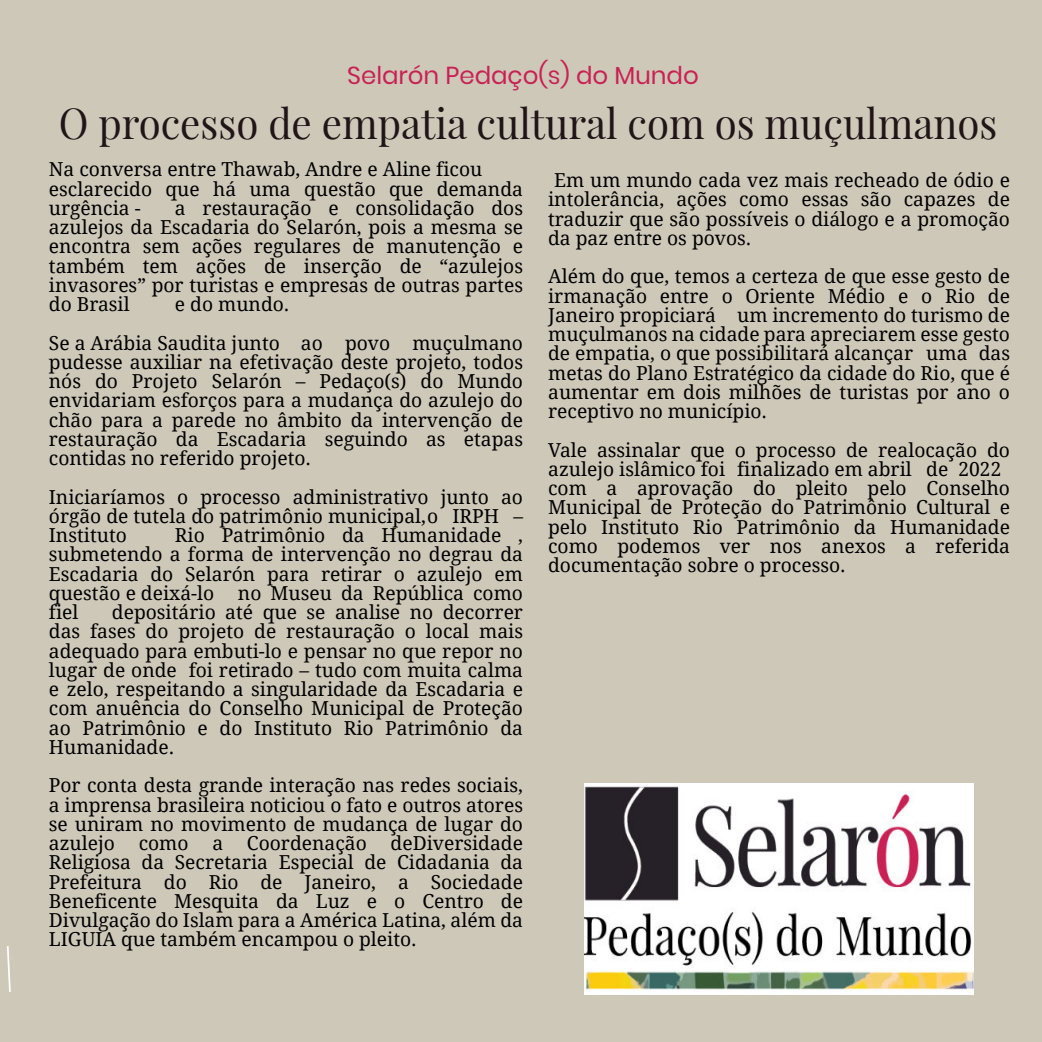
<style>
.page{position:relative;width:1042px;height:1042px;background:#cec8b9}
.page>*{position:absolute;margin:0;border:0;box-sizing:border-box;transform-origin:0 0}
.t1{font:42px "Playfair Display";color:#211518;scale:.96 1}
.t2{font:24.5px "Poppins";letter-spacing:-.005em;color:#c82254}
.t3{font:19.25px/19.2px "Droid Serif";color:#000;text-align:justify}
</style>
<div class="page">
<svg style="left:7px;top:946px;width:4px;height:46px"></svg>
<img style="left:585px;top:783px;width:388px;height:211px">
<p class="t2" style="left:347px;top:59px;width:353px">Selarón Pedaço(s) do Mundo</p>
<h1 class="t1" style="left:59px;top:93px;width:979px">O processo de empatia cultural com os muçulmanos</h1>
<p class="t3" style="left:49px;top:162px;width:476px;text-align:left">Na conversa entre Thawab, Andre e Aline ficou esclarecido que há uma questão que demanda urgência -</p>
<p class="t3" style="left:548px;top:172px;width:463px;text-indent:6px">Em um mundo cada vez mais recheado de ódio e intolerância, ações como essas são capazes de traduzir que são possíveis o diálogo e a promoção da paz entre os povos.</p>
<p class="t3" style="left:548px;top:269px;width:463px">Além do que, temos a certeza de que esse gesto de irmanação entre o Oriente Médio e o Rio de Janeiro propiciará um incremento do turismo de muçulmanos na cidade para apreciarem esse gesto de empatia, o que possibilitará alcançar uma das metas do Plano Estratégico da cidade do Rio, que é aumentar em dois milhões de turistas por ano o receptivo no município.</p>
<p class="t3" style="left:548px;top:442px;width:463px;text-align:left">Vale assinalar que o processo de realocação do azulejo islâmico foi finalizado em abril de 2022 com a aprovação do pleito pelo Conselho Municipal de Proteção do Patrimônio Cultural e pelo Instituto Rio Patrimônio da Humanidade como podemos ver nos anexos a referida documentação sobre o processo.</p>
<p class="t3" style="left:49px;top:200px;width:476px;text-indent:126px">a restauração e consolidação dos azulejos da Escadaria do Selarón, pois a mesma se encontra sem ações regulares de manutenção e também tem ações de inserção de “azulejos invasores” por turistas e empresas de outras partes do Brasil</p>
<p class="t3" style="left:49px;top:287px;width:476px;line-height:38.5px;text-indent:126px">e do mundo.<br>Se a Arábia Saudita junto ao povo muçulmano</p>
<p class="t3" style="left:49px;top:354px;width:476px">pudesse auxiliar na efetivação deste projeto, todos nós do Projeto Selarón – Pedaço(s) do Mundo envidariam esforços para a mudança do azulejo do chão para a parede no âmbito da intervenção de restauração da Escadaria seguindo as etapas contidas no referido projeto.</p>
<p class="t3" style="left:49px;top:489px;width:476px">Iniciaríamos o processo administrativo junto ao órgão de tutela do patrimônio municipal,o IRPH – Instituto</p>
<p class="t3" style="left:49px;top:527px;width:476px;text-indent:126px">Rio Patrimônio da Humanidade , submetendo a forma de intervenção no degrau da Escadaria do Selarón para retirar o azulejo em questão e deixá-lo no Museu da República como fiel</p>
<p class="t3" style="left:49px;top:604px;width:476px;text-indent:63px">depositário até que se analise no decorrer das fases do projeto de restauração o local mais adequado para embuti-lo e pensar no que repor no lugar de onde foi retirado – tudo com muita calma e zelo, respeitando a singularidade da Escadaria e com anuência do Conselho Municipal de Proteção ao Patrimônio e do Instituto Rio Patrimônio da Humanidade.</p>
<p class="t3" style="left:49px;top:778px;width:476px">Por conta desta grande interação nas redes sociais, a imprensa brasileira noticiou o fato e outros atores se uniram no movimento de mudança de lugar do azulejo como a Coordenação deDiversidade Religiosa da Secretaria Especial de Cidadania da Prefeitura do Rio de Janeiro, a Sociedade Beneficente Mesquita da Luz e o Centro de Divulgação do Islam para a América Latina, além da LIGUIA que também encampou o pleito.</p>
</div>
